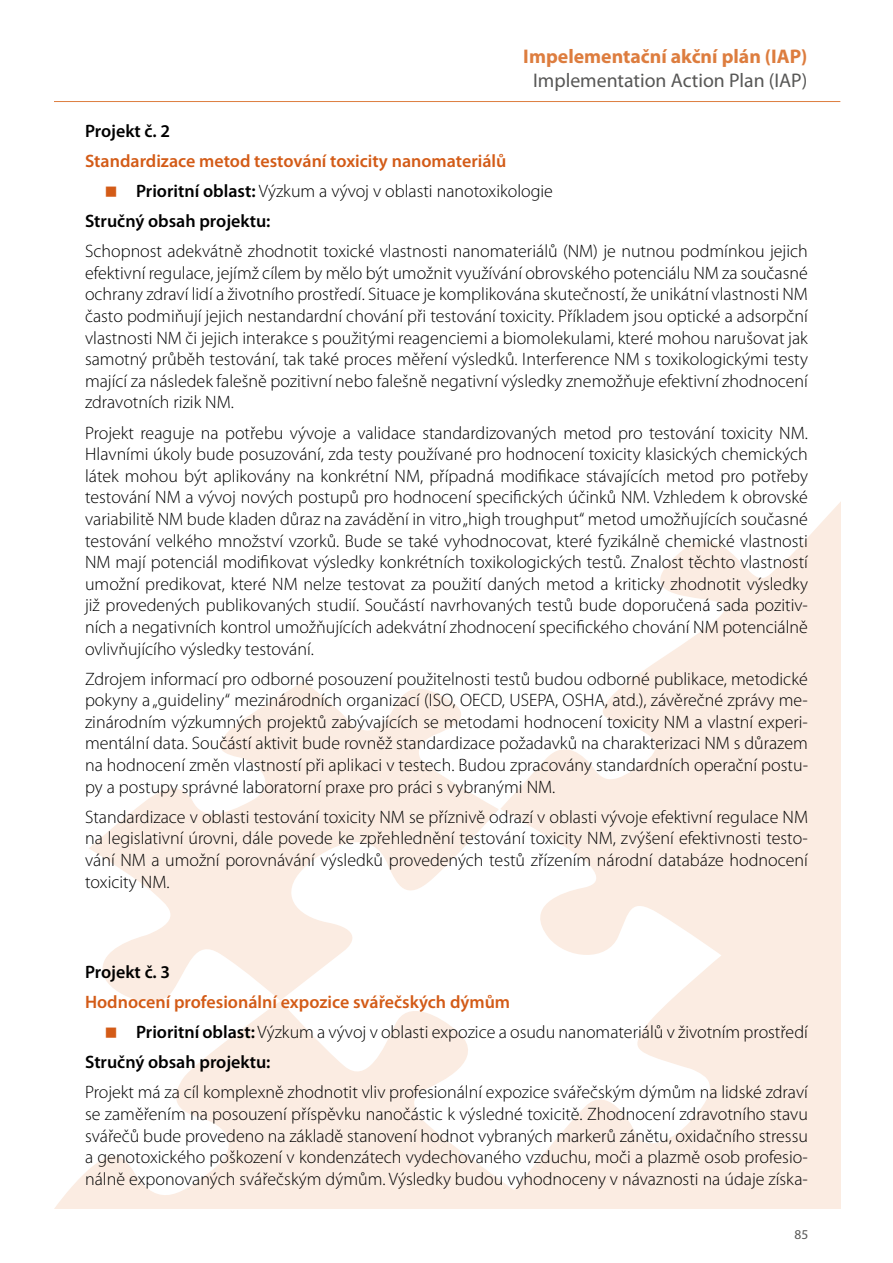
<style>
.page{position:relative;width:893px;height:1263px;background:#fff}
.page>*{position:absolute;margin:0;border:0;box-sizing:border-box;transform-origin:0 0}
.t1{font:19.8px "Myriad Pro";color:#575756}
.t2{font:700 19.8px "Myriad Pro";color:#dd7d3f}
.t3{font:300 18px/21.6px "Myriad Pro";color:#000;text-align:justify}
.t4{font:600 18px "Myriad Pro";color:#d35b17}
.t5{font:600 18px "Myriad Pro";color:#000}
.t6{font:13.5px "Myriad Pro";color:#575756}
.s1{font-weight:600}
</style>
<div class="page">
<hr style="left:54px;top:101px;width:786px;height:1px;background:#dd7d3f">
<svg style="left:54px;top:503px;width:786px;height:706px"></svg>
<svg style="left:106px;top:1027px;width:10px;height:11px"></svg>
<p class="t2" style="left:523px;top:44px;width:286px">Impelementační akční plán (IAP)</p>
<p class="t1" style="left:533px;top:68px;width:276px">Implementation Action Plan (IAP)</p>
<p class="t5" style="left:85px;top:119px;width:87px">Projekt č. 2</p>
<p class="t4" style="left:85px;top:149px;width:423px">Standardizace metod testování toxicity nanomateriálů</p>
<p class="t3" style="left:136px;top:180px;width:418px"><span class="s1">Prioritní oblast:</span> Výzkum a vývoj v oblasti nanotoxikologie</p>
<p class="t5" style="left:85px;top:210px;width:187px">Stručný obsah projektu:</p>
<p class="t3" style="left:85px;top:240px;width:724px;text-align:left">Schopnost adekvátně zhodnotit toxické vlastnosti nanomateriálů (NM) je nutnou podmínkou jejich efektivní regulace, jejímž cílem by mělo být umožnit využívání obrovského potenciálu NM za současné ochrany zdraví lidí a životního prostředí. Situace je komplikována skutečností, že unikátní vlastnosti NM často podmiňují jejich nestandardní chování při testování toxicity. Příkladem jsou optické a adsorpční vlastnosti NM či jejich interakce s použitými reagenciemi a biomolekulami, které mohou narušovat jak samotný průběh testování, tak také proces měření výsledků. Interference NM s toxikologickými testy mající za následek falešně pozitivní nebo falešně negativní výsledky znemožňuje efektivní zhodnocení zdravotních rizik NM .</p>
<p class="t3" style="left:85px;top:422px;width:724px">Projekt reaguje na potřebu vývoje a validace standardizovaných metod pro testování toxicity NM .<br>Hlavními úkoly bude posuzování, zda testy používané pro hodnocení toxicity klasických chemických látek mohou být aplikovány na konkrétní NM, případná modifikace stávajících metod pro potřeby testování NM a vývoj nových postupů pro hodnocení specifických účinků NM. Vzhledem k obrovské variabilitě NM bude kladen důraz na zavádění in vitro „high troughput“ metod umožňujících současné testování velkého množství vzorků. Bude se také vyhodnocovat, které fyzikálně chemické vlastnosti NM mají potenciál modifikovat výsledky konkrétních toxikologických testů. Znalost těchto vlastností umožní predikovat, které NM nelze testovat za použití daných metod a kriticky zhodnotit výsledky již provedených publikovaných studií. Součástí navrhovaných testů bude doporučená sada pozitiv&shy;ních a negativních kontrol umožňujících adekvátní zhodnocení specifického chování NM potenciálně ovlivňujícího výsledky testování.</p>
<p class="t3" style="left:85px;top:668px;width:724px">Zdrojem informací pro odborné posouzení použitelnosti testů budou odborné publikace, metodické pokyny a „guideliny“ mezinárodních organizací (ISO, OECD, USEPA, OSHA, atd.), závěrečné zprávy me&shy;zinárodním výzkumných projektů zabývajících se metodami hodnocení toxicity NM a vlastní experi&shy;mentální data. Součástí aktivit bude rovněž standardizace požadavků na charakterizaci NM s důrazem na hodnocení změn vlastností při aplikaci v testech. Budou zpracovány standardních operační postu&shy;py a postupy správné laboratorní praxe pro práci s vybranými NM.</p>
<p class="t3" style="left:85px;top:806px;width:724px;text-align:left">Standardizace v oblasti testování toxicity NM se příznivě odrazí v oblasti vývoje efektivní regulace NM na legislativní úrovni, dále povede ke zpřehlednění testování toxicity NM, zvýšení efektivnosti testo&shy;vání NM a umožní porovnávání výsledků provedených testů zřízením národní databáze hodnocení toxicity NM.</p>
<p class="t5" style="left:85px;top:960px;width:87px">Projekt č. 3</p>
<p class="t4" style="left:85px;top:990px;width:427px">Hodnocení profesionální expozice svářečských dýmům</p>
<p class="t3" style="left:136px;top:1021px;width:673px"><span class="s1">Prioritní oblast:</span> Výzkum a vývoj v oblasti expozice a osudu nanomateriálů v životním prostředí</p>
<p class="t5" style="left:85px;top:1051px;width:187px">Stručný obsah projektu:</p>
<p class="t3" style="left:85px;top:1081px;width:724px">Projekt má za cíl komplexně zhodnotit vliv profesionální expozice svářečským dýmům na lidské zdraví se zaměřením na posouzení příspěvku nanočástic k výsledné toxicitě. Zhodnocení zdravotního stavu svářečů bude provedeno na základě stanovení hodnot vybraných markerů zánětu, oxidačního stressu a genotoxického poškození v kondenzátech vydechovaného vzduchu, moči a plazmě osob profesio&shy;nálně exponovaných svářečským dýmům. Výsledky budou vyhodnoceny v návaznosti na údaje získa-</p>
<p class="t6" style="left:795px;top:1226px;width:15px">85</p>
</div>
